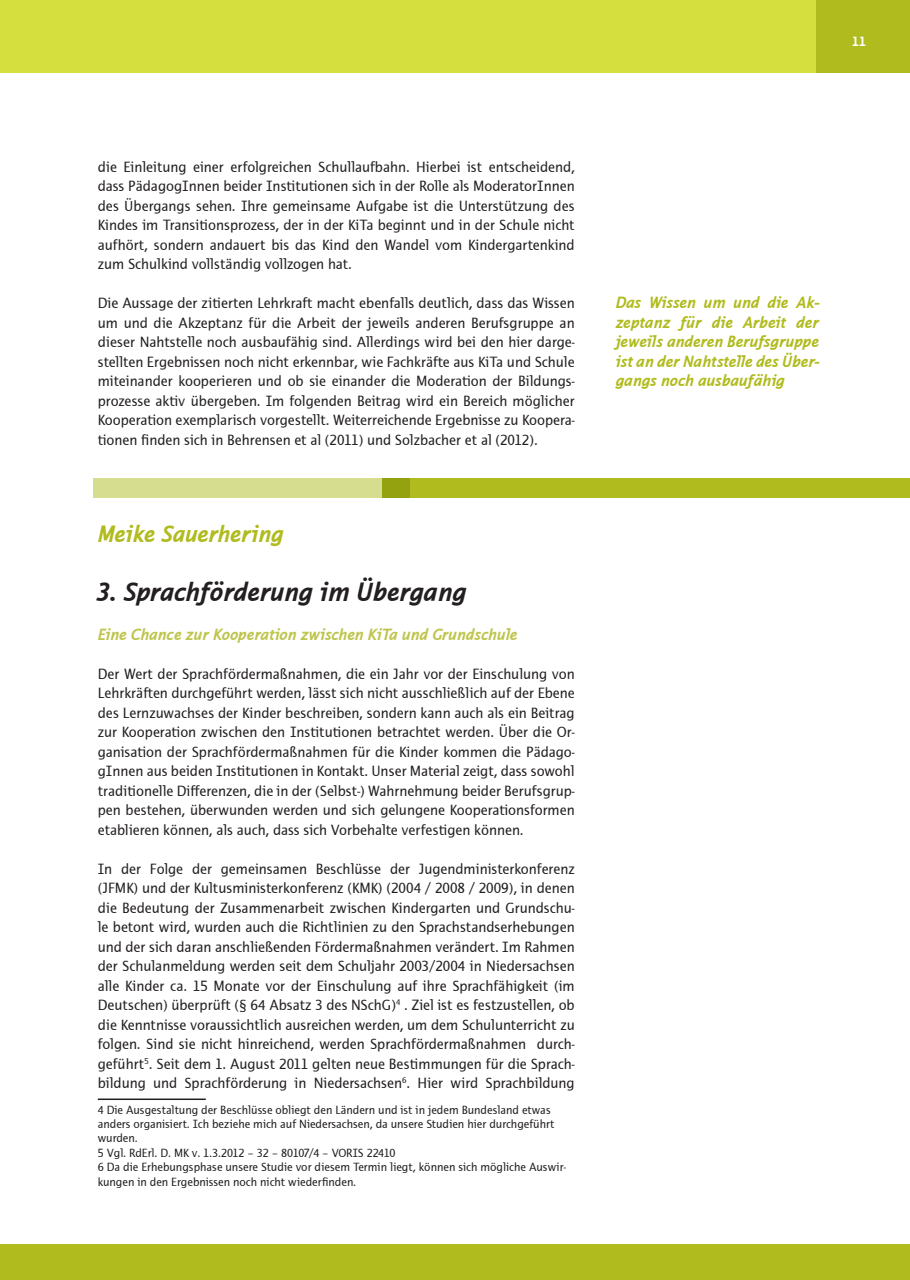
<style>
.page{position:relative;width:910px;height:1280px;background:#fff}
.page>*{position:absolute;margin:0;border:0;box-sizing:border-box;transform-origin:0 0}
.Headline_2{font:italic 700 27px "Thordis Sans EF";letter-spacing:-.015em;color:#231f20}
.t1{font:italic 700 24px "Thordis Sans EF";letter-spacing:-.015em;color:#b0bb1d}
.Infospalte_Headline{font:italic 700 16.5px/19.5px "Thordis Sans EF";letter-spacing:-.015em;color:#b0bb1d;text-align:justify}
.Subheadline_2{font:italic 700 16.5px "Thordis Sans EF";letter-spacing:-.015em;color:#bec54c}
.Fließtext{font:15px/19.5px "Thordis Sans EF";color:#231f20;text-align:justify}
.t2{font:700 13.5px "Thordis Sans EF";color:#fff}
.t3{font:12px/14.4px "Thordis Sans EF";color:#231f20}
</style>
<div class="page">
<div style="left:0;top:1244px;width:9px;height:36px;background:#b0bb1d"></div>
<div style="left:0;top:0;width:9px;height:72px;background:#d5df3e"></div>
<div style="left:9px;top:1244px;width:901px;height:36px;background:#b0bb1d"></div>
<div style="left:9px;top:0;width:901px;height:72px;background:#d5df3e"></div>
<div style="left:816px;top:0;width:94px;height:72px;background:#b0bb1d"></div>
<hr style="left:98px;top:1098px;width:108px;height:2px;background:#231f20">
<div style="left:382px;top:479px;width:528px;height:19px;background:#b0bb1d"></div>
<svg style="left:94px;top:479px;width:316px;height:19px;background:#d1d782"></svg>
<p class="t2" style="left:852px;top:34px;width:16px">11</p>
<p class="Fließtext" style="left:98px;top:157px;width:478px">die Einleitung einer erfolgreichen Schullaufbahn. Hierbei ist entscheidend, dass PädagogInnen beider Institutionen sich in der Rolle als ModeratorInnen des Übergangs sehen. Ihre gemeinsame Aufgabe ist die Unterstützung des Kindes im Transitionsprozess, der in der KiTa beginnt und in der Schule nicht aufhört, sondern andauert bis das Kind den Wandel vom Kindergartenkind zum Schulkind vollständig vollzogen hat.</p>
<p class="Fließtext" style="left:98px;top:293px;width:478px">Die Aussage der zitierten Lehrkraft macht ebenfalls deutlich, dass das Wissen um und die Akzeptanz für die Arbeit der jeweils anderen Berufsgruppe an dieser Nahtstelle noch ausbaufähig sind. Allerdings wird bei den hier darge&shy;stellten Ergebnissen noch nicht erkennbar, wie Fachkräfte aus KiTa und Schule miteinander kooperieren und ob sie einander die Moderation der Bildungs&shy;prozesse aktiv übergeben. Im folgenden Beitrag wird ein Bereich möglicher Kooperation exemplarisch vorgestellt. Weiterreichende Ergebnisse zu Koopera&shy;tionen finden sich in Behrensen et al (2011) und Solzbacher et al (2012).</p>
<p class="t1" style="left:98px;top:521px;width:188px">Meike Sauerhering</p>
<p class="Headline_2" style="left:98px;top:577px;width:371px">3. Sprachförderung im Übergang</p>
<p class="Subheadline_2" style="left:98px;top:625px;width:421px">Eine Chance zur Kooperation zwischen KiTa und Grundschule</p>
<p class="Fließtext" style="left:98px;top:664px;width:478px">Der Wert der Sprachfördermaßnahmen, die ein Jahr vor der Einschulung von Lehrkräften durchgeführt werden, lässt sich nicht ausschließlich auf der Ebene des Lernzuwachses der Kinder beschreiben, sondern kann auch als ein Beitrag zur Kooperation zwischen den Institutionen betrachtet werden. Über die Or&shy;ganisation der Sprachfördermaßnahmen für die Kinder kommen die Pädago&shy;gInnen aus beiden Institutionen in Kontakt. Unser Material zeigt, dass sowohl traditionelle Differenzen, die in der (Selbst-) Wahrnehmung beider Berufsgrup&shy;pen bestehen, überwunden werden und sich gelungene Kooperationsformen etablieren können, als auch, dass sich Vorbehalte verfestigen können.</p>
<p class="Fließtext" style="left:98px;top:859px;width:478px">In der Folge der gemeinsamen Beschlüsse der Jugendministerkonferenz (JFMK) und der Kultusministerkonferenz (KMK) (2004 / 2008 / 2009), in denen die Bedeutung der Zusammenarbeit zwischen Kindergarten und Grundschu&shy;le betont wird, wurden auch die Richtlinien zu den Sprachstandserhebungen und der sich daran anschließenden Fördermaßnahmen verändert. Im Rahmen der Schulanmeldung werden seit dem Schuljahr 2003/2004 in Niedersachsen alle Kinder ca. 15 Monate vor der Einschulung auf ihre Sprachfähigkeit (im Deutschen) überprüft (§ 64 Absatz 3 des NSchG)<sup>4</sup> . Ziel ist es festzustellen, ob die Kenntnisse voraussichtlich ausreichen werden, um dem Schulunterricht zu folgen. Sind sie nicht hinreichend, werden Sprachfördermaßnahmen durch&shy;geführt<sup>5</sup>. Seit dem 1. August 2011 gelten neue Bestimmungen für die Sprach&shy;bildung und Sprachförderung in Niedersachsen<sup>6</sup>. Hier wird Sprachbildung</p>
<p class="t3" style="left:98px;top:1102px;width:458px">4 Die Ausgestaltung der Beschlüsse obliegt den Ländern und ist in jedem Bundesland etwas anders organisiert. Ich beziehe mich auf Niedersachsen, da unsere Studien hier durchgeführt wurden.</p>
<p class="t3" style="left:98px;top:1146px;width:299px">5 Vgl. RdErl. D. MK v. 1.3.2012 – 32 – 80107/4 – VORIS 22410</p>
<p class="t3" style="left:98px;top:1160px;width:470px">6 Da die Erhebungsphase unsere Studie vor diesem Termin liegt, können sich mögliche Auswir&shy;kungen in den Ergebnissen noch nicht wiederfinden.</p>
<p class="Infospalte_Headline" style="left:616px;top:293px;width:206px">Das Wissen um und die Ak&shy;zeptanz für die Arbeit der jeweils anderen Berufsgruppe ist an der Nahtstelle des Über&shy;gangs noch ausbaufähig</p>
</div>
